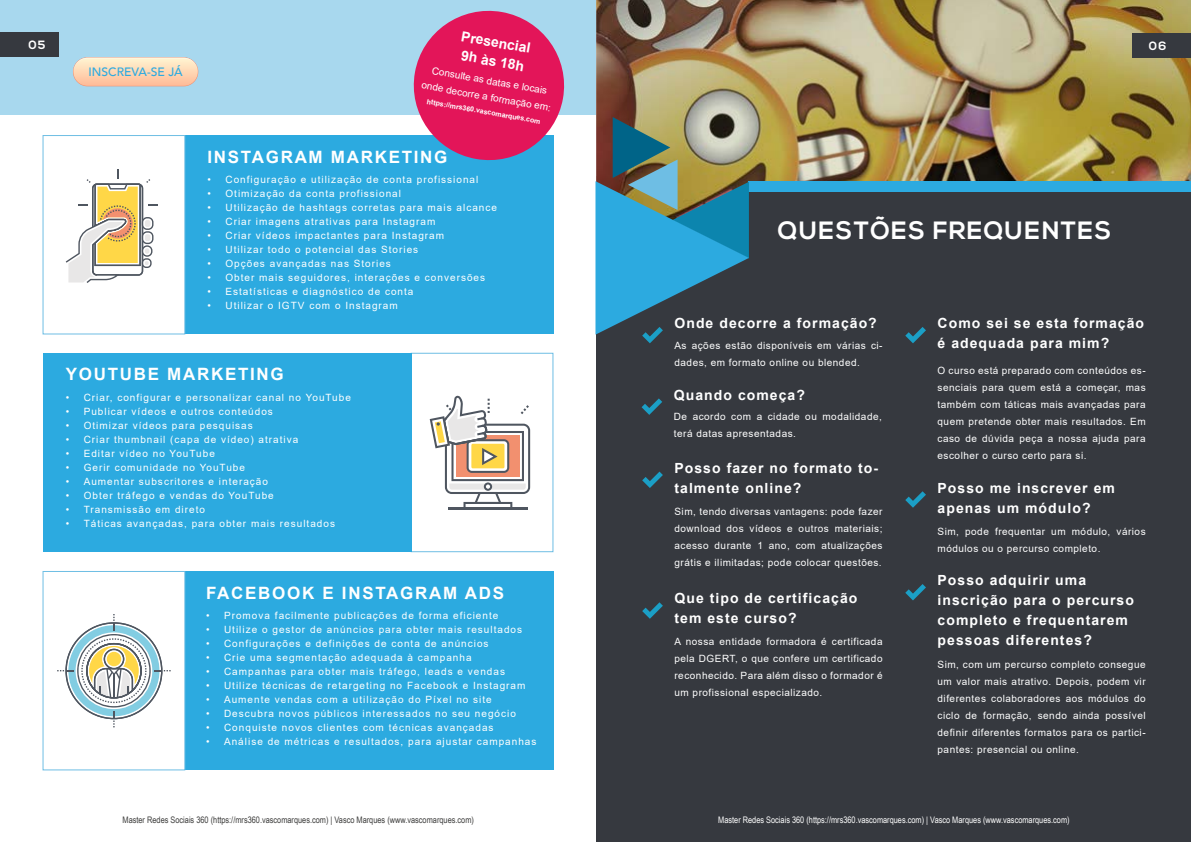
<style>
.page{position:relative;width:1191px;height:842px;background:#fff}
.page>*{position:absolute;margin:0;border:0;box-sizing:border-box;transform-origin:0 0}
.t1{font:700 25px "Nexa";letter-spacing:.05em;color:#fff}
.t2{font:700 17px "Arial";letter-spacing:.1em;color:#fff}
.t3{font:700 14px/20px "Arial";letter-spacing:.075em;color:#fff}
.t4{font:500 12.1px "Avenir";color:#2caae0}
.t5{font:700 12px "Nexa";color:#fff}
.t6{font:10px/17px "Arial";letter-spacing:.1em;color:#fff;text-align:justify}
.t7{font:10px/17px "Arial";letter-spacing:.05em;color:#fff}
.t8{font:9px "Arial Narrow";color:#3c3c3b}
.t9{font:9px "Arial Narrow";color:#fff}
.t10{font:700 7px "Arial";color:#fff}
</style>
<div class="page">
<div style="left:0;top:0;width:595px;height:115px;background:#a8d8ee"></div>
<div style="left:0;top:33px;width:58px;height:24px;background:#36393f"></div>
<div style="left:185px;top:136px;width:368px;height:198px;background:#2caae0"></div>
<div style="left:185px;top:571px;width:368px;height:199px;background:#2caae0"></div>
<div style="left:43px;top:135px;width:142px;height:199px;border:1px solid #6ebee4"></div>
<div style="left:43px;top:571px;width:142px;height:199px;border:1px solid #6ebee4"></div>
<div style="left:411px;top:353px;width:142px;height:199px;border:1px solid #6ebee4"></div>
<div style="left:43px;top:353px;width:369px;height:199px;background:#2caae0"></div>
<svg style="left:57px;top:614px;width:114px;height:113px"></svg>
<svg style="left:66px;top:170px;width:92px;height:113px"></svg>
<svg style="left:430px;top:396px;width:100px;height:113px"></svg>
<svg style="left:408px;top:10px;width:157px;height:156px"></svg>
<div style="left:596px;top:177px;width:595px;height:665px;background:#36393f"></div>
<img style="left:596px;top:0;width:595px;height:181px">
<div style="left:749px;top:181px;width:442px;height:11px;background:#2caae0"></div>
<svg style="left:595px;top:117px;width:154px;height:226px"></svg>
<svg style="left:642px;top:472px;width:21px;height:16px"></svg>
<svg style="left:642px;top:602px;width:21px;height:17px"></svg>
<svg style="left:641px;top:398px;width:21px;height:17px"></svg>
<svg style="left:905px;top:327px;width:21px;height:16px"></svg>
<svg style="left:905px;top:584px;width:21px;height:16px"></svg>
<svg style="left:905px;top:491px;width:21px;height:17px"></svg>
<div style="left:1132px;top:33px;width:59px;height:24px;background:#36393f"></div>
<div style="left:73px;top:57px;width:125px;height:29px;background:#eec9b7;border-radius:15px"></div>
<div style="left:73px;top:58px;width:125px;height:28px;background:linear-gradient(to right,#ffcaa7,#ffcaa7);border-radius:14px"></div>
<svg style="left:73px;top:58px;width:125px;height:14px;background:#fbe4c4"></svg>
<p class="t5" style="left:29px;top:38px;width:18px">05</p>
<h3 class="t3" style="left:463px;top:27px;width:72px;line-height:18.8px;rotate:10deg">Presencial<br>9h às 18h</h3>
<p class="t6" style="left:426px;top:61px;width:133px;line-height:16px;text-align:center;rotate:10deg">Consulte as datas e locais onde decorre a formação em:</p>
<p class="t4" style="left:88px;top:61px;width:96px">INSCREVA-SE JÁ</p>
<p class="t10" style="left:428px;top:96px;width:117px;rotate:10deg">https://mrs360.vascomarques.com</p>
<h2 class="t2" style="left:207px;top:145px;width:241px">INSTAGRAM MARKETING</h2>
<p class="t6" style="left:207px;top:171px;width:272px">• Configuração e utilização de conta profissional</p>
<p class="t6" style="left:207px;top:185px;width:195px">• Otimização da conta profissional</p>
<p class="t6" style="left:207px;top:199px;width:291px">• Utilização de hashtags corretas para mais alcance</p>
<p class="t6" style="left:207px;top:213px;width:229px">• Criar imagens atrativas para Instagram</p>
<p class="t6" style="left:207px;top:227px;width:238px">• Criar vídeos impactantes para Instagram</p>
<p class="t6" style="left:207px;top:241px;width:212px">• Utilizar todo o potencial das Stories</p>
<p class="t6" style="left:207px;top:255px;width:185px">• Opções avançadas nas Stories</p>
<p class="t6" style="left:207px;top:269px;width:279px">• Obter mais seguidores, interações e conversões</p>
<p class="t6" style="left:207px;top:283px;width:207px">• Estatísticas e diagnóstico de conta</p>
<p class="t6" style="left:207px;top:297px;width:192px">• Utilizar o IGTV com o Instagram</p>
<h2 class="t2" style="left:66px;top:362px;width:219px">YOUTUBE MARKETING</h2>
<p class="t6" style="left:66px;top:388px;width:287px">• Criar, configurar e personalizar canal no YouTube</p>
<p class="t6" style="left:66px;top:402px;width:209px">• Publicar vídeos e outros conteúdos</p>
<p class="t6" style="left:66px;top:416px;width:189px">• Otimizar vídeos para pesquisas</p>
<p class="t6" style="left:66px;top:430px;width:234px">• Criar thumbnail (capa de vídeo) atrativa</p>
<p class="t6" style="left:66px;top:444px;width:151px">• Editar vídeo no YouTube</p>
<p class="t6" style="left:66px;top:458px;width:181px">• Gerir comunidade no YouTube</p>
<p class="t6" style="left:66px;top:472px;width:204px">• Aumentar subscritores e interação</p>
<p class="t6" style="left:66px;top:486px;width:210px">• Obter tráfego e vendas do YouTube</p>
<p class="t6" style="left:66px;top:500px;width:141px">• Transmissão em direto</p>
<p class="t6" style="left:66px;top:514px;width:271px">• Táticas avançadas, para obter mais resultados</p>
<h2 class="t2" style="left:206px;top:581px;width:299px">FACEBOOK E INSTAGRAM ADS</h2>
<p class="t6" style="left:206px;top:607px;width:294px">• Promova facilmente publicações de forma eficiente</p>
<p class="t6" style="left:206px;top:621px;width:317px">• Utilize o gestor de anúncios para obter mais resultados</p>
<p class="t6" style="left:206px;top:635px;width:284px">• Configurações e definições de conta de anúncios</p>
<p class="t6" style="left:206px;top:649px;width:267px">• Crie uma segmentação adequada à campanha</p>
<p class="t6" style="left:206px;top:663px;width:300px">• Campanhas para obter mais tráfego, leads e vendas</p>
<p class="t6" style="left:206px;top:677px;width:321px">• Utilize técnicas de retargeting no Facebook e Instagram</p>
<p class="t6" style="left:206px;top:691px;width:287px">• Aumente vendas com a utilização do Píxel no site</p>
<p class="t6" style="left:206px;top:705px;width:311px">• Descubra novos públicos interessados no seu negócio</p>
<p class="t6" style="left:206px;top:719px;width:289px">• Conquiste novos clientes com técnicas avançadas</p>
<p class="t6" style="left:206px;top:733px;width:332px">• Análise de métricas e resultados, para ajustar campanhas</p>
<p class="t8" style="left:122px;top:813px;width:353px">Master Redes Sociais 360 (https://mrs360.vascomarques.com) | Vasco Marques (www.vascomarques.com)</p>
<p class="t5" style="left:1148px;top:39px;width:19px">06</p>
<h1 class="t1" style="left:778px;top:216px;width:335px">QUESTÕES FREQUENTES</h1>
<h3 class="t3" style="left:674px;top:313px;width:204px">Onde decorre a formação?</h3>
<p class="t7" style="left:674px;top:337px;width:210px">As ações estão disponíveis em várias ci&shy;dades, em formato online ou blended.</p>
<h3 class="t3" style="left:674px;top:385px;width:133px">Quando começa?</h3>
<p class="t7" style="left:674px;top:408px;width:210px">De acordo com a cidade ou modalidade, terá datas apresentadas.</p>
<h3 class="t3" style="left:674px;top:458px;width:205px">Posso fazer no formato to&shy;talmente online?</h3>
<p class="t6" style="left:674px;top:503px;width:210px">Sim, tendo diversas vantagens: pode fazer download dos vídeos e outros materiais; acesso durante 1 ano, com atualizações grátis e ilimitadas; pode colocar questões.</p>
<h3 class="t3" style="left:674px;top:588px;width:184px">Que tipo de certificação tem este curso?</h3>
<p class="t6" style="left:674px;top:633px;width:210px">A nossa entidade formadora é certificada pela DGERT, o que confere um certificado reconhecido. Para além disso o formador é um profissional especializado.</p>
<h3 class="t3" style="left:937px;top:313px;width:208px">Como sei se esta formação é adequada para mim?</h3>
<p class="t6" style="left:937px;top:362px;width:210px">O curso está preparado com conteúdos es&shy;senciais para quem está a começar, mas também com táticas mais avançadas para quem pretende obter mais resultados. Em caso de dúvida peça a nossa ajuda para escolher o curso certo para si.</p>
<h3 class="t3" style="left:937px;top:478px;width:179px">Posso me inscrever em apenas um módulo?</h3>
<p class="t7" style="left:937px;top:523px;width:210px">Sim, pode frequentar um módulo, vários módulos ou o percurso completo.</p>
<h3 class="t3" style="left:937px;top:570px;width:198px">Posso adquirir uma inscrição para o percurso completo e frequentarem pessoas diferentes?</h3>
<p class="t6" style="left:937px;top:656px;width:210px">Sim, com um percurso completo consegue um valor mais atrativo. Depois, podem vir diferentes colaboradores aos módulos do ciclo de formação, sendo ainda possível definir diferentes formatos para os partici&shy;pantes: presencial ou online.</p>
<p class="t9" style="left:718px;top:813px;width:353px">Master Redes Sociais 360 (https://mrs360.vascomarques.com) | Vasco Marques (www.vascomarques.com)</p>
</div>
